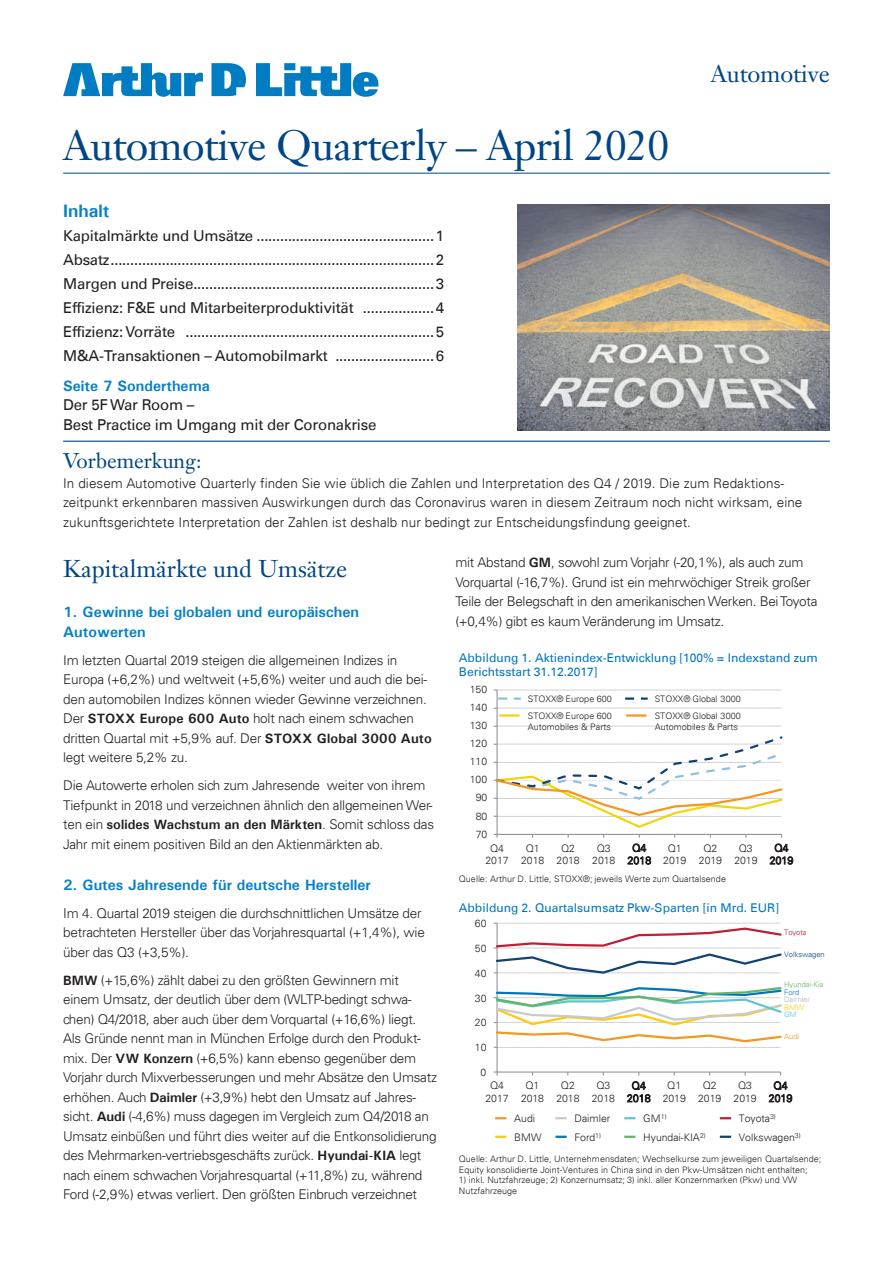
<style>
.page{position:relative;width:893px;height:1263px;background:#fff}
.page>*{position:absolute;margin:0;border:0;box-sizing:border-box;transform-origin:0 0}
.t1{font:42px "Janson Text LT";letter-spacing:-.015em;color:#004684}
.t2{font:24px "Janson Text LT";letter-spacing:-.005em;color:#004684}
.t3{font:21px "Janson Text LT";letter-spacing:-.005em;color:#004684}
.t4{font:700 18px "Univers";color:#0581c5}
.t5{font:15px/24px "Univers LT";letter-spacing:-.015em;color:#231f20;text-align:justify}
.t6{font:700 15px/19.5px "Univers";color:#0581c5}
.t7{font:300 13.5px/19.5px "Univers LT";letter-spacing:-.02em;color:#231f20}
.t8{font:300 13.5px/19.5px "Univers";letter-spacing:.005em;color:#231f20}
.t9{font:700 13.5px "Univers";letter-spacing:.005em;color:#231f20}
.t10{font:12px/14.4px "Univers LT";color:#0076be}
.t11{font:300 10.5px/12.6px "Univers";letter-spacing:-.005em;color:#231f20;text-align:center}
.t12{font:300 9px/10.8px "Univers";letter-spacing:.005em;color:#231f20}
.t13{font:300 7.5px "Univers";letter-spacing:-.01em;color:#64b467}
.t14{font:300 7.5px "Univers";color:#104276}
.t15{font:300 7.5px "Univers";letter-spacing:-.01em;color:#b2b3b7}
.t16{font:300 7.5px "Univers";letter-spacing:-.01em;color:#bc1d22}
.t17{font:300 7.5px "Univers";color:#f6971d}
.t18{font:300 7.5px "Univers";color:#0076be}
.t19{font:300 7.5px "Univers";color:#fccb0a}
.t20{font:300 7.5px "Univers";color:#56c7db}
.s1{font-family:"Univers";font-weight:700}
.s2{font-family:"Univers LT";font-weight:300}
</style>
<div class="page">
<hr style="left:63px;top:173px;width:767px;height:1px;background:#004684">
<svg style="left:63px;top:63px;width:315px;height:34px"></svg>
<hr style="left:496px;top:923px;width:2px;height:149px;background:#939598">
<hr style="left:497px;top:1071px;width:284px;height:1px;background:#939598">
<svg style="left:494px;top:1071px;width:4px;height:4px"></svg>
<svg style="left:494px;top:985px;width:287px;height:63px"></svg>
<svg style="left:494px;top:923px;width:287px;height:52px"></svg>
<hr style="left:496px;top:690px;width:2px;height:144px;background:#939598">
<svg style="left:494px;top:708px;width:287px;height:1px"></svg>
<svg style="left:494px;top:689px;width:287px;height:2px"></svg>
<svg style="left:494px;top:726px;width:289px;height:112px"></svg>
<hr style="left:626px;top:714px;width:20px;height:3px;background:#f6971d">
<svg style="left:625px;top:697px;width:23px;height:3px"></svg>
<hr style="left:499px;top:714px;width:21px;height:3px;background:#efd610">
<svg style="left:498px;top:697px;width:23px;height:3px"></svg>
<svg style="left:720px;top:1136px;width:11px;height:2px"></svg>
<svg style="left:495px;top:1117px;width:11px;height:2px"></svg>
<svg style="left:555px;top:1136px;width:12px;height:2px"></svg>
<svg style="left:495px;top:1136px;width:11px;height:2px"></svg>
<svg style="left:555px;top:1117px;width:12px;height:2px"></svg>
<svg style="left:624px;top:1117px;width:11px;height:2px"></svg>
<svg style="left:624px;top:1136px;width:11px;height:2px"></svg>
<svg style="left:720px;top:1117px;width:11px;height:2px"></svg>
<hr style="left:63px;top:441px;width:767px;height:1px;background:#004684">
<img style="left:517px;top:204px;width:313px;height:227px">
<h1 class="t1" style="left:63px;top:119px;width:607px">Automotive Quarterly – April 2020</h1>
<h3 class="t4" style="left:63px;top:199px;width:48px">Inhalt</h3>
<p class="t5" style="left:63px;top:223px;width:383px">Kapitalmärkte und Umsätze .............................................1<br>Absatz..................................................................................2<br>Margen und Preise.............................................................3<br>Effizienz: F&amp;E und Mitarbeiterproduktivität ..................4<br>Effizienz: Vorräte ...............................................................5<br>M&amp;A-Transaktionen – Automobilmarkt .........................6</p>
<h2 class="t2" style="left:711px;top:58px;width:120px">Automotive</h2>
<p class="t6" style="left:63px;top:376px;width:148px">Seite 7 Sonderthema</p>
<p class="t5" style="left:63px;top:395px;width:315px;line-height:19.5px">Der 5F War Room –<br>Best Practice im Umgang mit der Coronakrise</p>
<h3 class="t3" style="left:63px;top:448px;width:140px">Vorbemerkung:</h3>
<p class="t8" style="left:63px;top:473px;width:741px">In diesem Automotive Quarterly finden Sie wie üblich die Zahlen und Interpretation des Q4 / 2019. Die zum Redaktions&shy;zeitpunkt erkennbaren massiven Auswirkungen durch das Coronavirus waren in diesem Zeitraum noch nicht wirksam, eine zukunftsgerichtete Interpretation der Zahlen ist deshalb nur bedingt zur Entscheidungsfindung geeignet.</p>
<h2 class="t2" style="left:63px;top:553px;width:285px">Kapitalmärkte und Umsätze</h2>
<p class="t6" style="left:63px;top:602px;width:298px">1. Gewinne bei globalen und europäischen<br>Autowerten</p>
<p class="t7" style="left:63px;top:650px;width:370px">Im letzten Quartal 2019 steigen die allgemeinen Indizes in Europa (+6,2%) und weltweit (+5,6%) weiter und auch die bei&shy;den automobilen Indizes können wieder Gewinne verzeichnen.<br>Der <span class="s1">STOXX Europe 600 Auto</span> holt nach einem schwachen dritten Quartal mit +5,9% auf. Der <span class="s1">STOXX Global 3000 Auto </span>legt weitere 5,2% zu.</p>
<p class="t7" style="left:63px;top:776px;width:371px">Die Autowerte erholen sich zum Jahresende weiter von ihrem<br>Tiefpunkt in 2018 und verzeichnen ähnlich den allgemeinen Wer-</p>
<p class="t9" style="left:63px;top:816px;width:373px"><span class="s2">ten ein</span> solides Wachstum an den Märkten<span class="s2">. Somit schloss das</span></p>
<p class="t7" style="left:63px;top:834px;width:321px">Jahr mit einem positiven Bild an den Aktienmärkten ab.</p>
<p class="t6" style="left:63px;top:874px;width:309px">2. Gutes Jahresende für deutsche Hersteller</p>
<p class="t7" style="left:63px;top:903px;width:363px">Im 4. Quartal 2019 steigen die durchschnittlichen Umsätze der betrachteten Hersteller über das Vorjahresquartal (+1,4%), wie über das Q3 (+3,5%).</p>
<p class="t7" style="left:63px;top:970px;width:375px"><span class="s1">BMW</span> (+15,6%) zählt dabei zu den größten Gewinnern mit einem Umsatz, der deutlich über dem (WLTP-bedingt schwa&shy;chen) Q4/2018, aber auch über dem Vorquartal (+16,6%) liegt.<br>Als Gründe nennt man in München Erfolge durch den Produkt&shy;mix. Der <span class="s1">VW Konzern</span> (+6,5%) kann ebenso gegenüber dem Vorjahr durch Mixverbesserungen und mehr Absätze den Umsatz erhöhen. Auch <span class="s1">Daimler</span> (+3,9%) hebt den Umsatz auf Jahres&shy;sicht. <span class="s1">Audi</span> (-4,6%) muss dagegen im Vergleich zum Q4/2018 an Umsatz einbüßen und führt dies weiter auf die Entkonsolidierung des Mehrmarken-vertriebsgeschäfts zurück. <span class="s1">Hyundai-KIA</span> legt nach einem schwachen Vorjahresquartal (+11,8%) zu, während Ford (-2,9%) etwas verliert. Den größten Einbruch verzeichnet</p>
<p class="t7" style="left:455px;top:553px;width:364px">mit Abstand <span class="s1">GM</span>, sowohl zum Vorjahr (-20,1%), als auch zum Vorquartal (-16,7%). Grund ist ein mehrwöchiger Streik großer Teile der Belegschaft in den amerikanischen Werken. Bei Toyota (+0,4%) gibt es kaum Veränderung im Umsatz.</p>
<p class="t10" style="left:459px;top:650px;width:360px">Abbildung 1. Aktienindex-Entwicklung [100% = Indexstand zum<br>Berichtsstart 31.12.2017]</p>
<p class="t11" style="left:470px;top:683px;width:19px">150</p>
<p class="t11" style="left:470px;top:701px;width:19px">140</p>
<p class="t11" style="left:470px;top:719px;width:19px">130</p>
<p class="t11" style="left:470px;top:737px;width:19px">120</p>
<p class="t11" style="left:470px;top:755px;width:19px">110</p>
<p class="t11" style="left:470px;top:773px;width:19px">100</p>
<p class="t11" style="left:476px;top:791px;width:13px">90</p>
<p class="t11" style="left:476px;top:809px;width:13px">80</p>
<p class="t11" style="left:476px;top:827px;width:13px">70</p>
<p class="t12" style="left:528px;top:694px;width:86px">STOXX® Europe 600</p>
<p class="t12" style="left:655px;top:694px;width:88px">STOXX® Global 3000</p>
<p class="t12" style="left:528px;top:710px;width:86px">STOXX® Europe 600<br>Automobiles &amp; Parts</p>
<p class="t12" style="left:655px;top:710px;width:88px">STOXX® Global 3000<br>Automobiles &amp; Parts</p>
<p class="t11" style="left:486px;top:841px;width:25px">Q4<br>2017</p>
<p class="t11" style="left:521px;top:841px;width:25px">Q1<br>2018</p>
<p class="t11" style="left:663px;top:841px;width:25px">Q1<br>2019</p>
<p class="t11" style="left:557px;top:841px;width:25px">Q2<br>2018</p>
<p class="t11" style="left:592px;top:841px;width:25px">Q3<br>2018</p>
<p class="t11" style="left:627px;top:841px;width:25px">Q4<br>2018</p>
<p class="t11" style="left:699px;top:841px;width:25px">Q2<br>2019</p>
<p class="t11" style="left:734px;top:841px;width:25px">Q3<br>2019</p>
<p class="t12" style="left:459px;top:873px;width:269px">Quelle: Arthur D. Little, STOXX®; jeweils Werte zum Quartalsende</p>
<p class="t11" style="left:770px;top:841px;width:25px">Q4<br>2019</p>
<p class="t10" style="left:459px;top:901px;width:322px">Abbildung 2. Quartalsumsatz Pkw-Sparten [in Mrd. EUR]</p>
<p class="t11" style="left:475px;top:917px;width:13px">60</p>
<p class="t11" style="left:475px;top:942px;width:13px">50</p>
<p class="t11" style="left:475px;top:967px;width:13px">40</p>
<p class="t11" style="left:475px;top:991px;width:13px">30</p>
<p class="t11" style="left:475px;top:1016px;width:13px">20</p>
<p class="t11" style="left:475px;top:1041px;width:13px">10</p>
<p class="t11" style="left:480px;top:1066px;width:7px">0</p>
<p class="t16" style="left:784px;top:928px;width:24px">Toyota</p>
<p class="t14" style="left:784px;top:949px;width:42px">Volkswagen</p>
<p class="t13" style="left:784px;top:980px;width:41px">Hyundai-Kia</p>
<p class="t18" style="left:784px;top:987px;width:17px">Ford</p>
<p class="t19" style="left:784px;top:1002px;width:21px">BMW</p>
<p class="t20" style="left:784px;top:1010px;width:14px">GM</p>
<p class="t15" style="left:784px;top:995px;width:27px">Daimler</p>
<p class="t17" style="left:784px;top:1032px;width:17px">Audi</p>
<p class="t11" style="left:486px;top:1079px;width:25px">Q4<br>2017</p>
<p class="t11" style="left:521px;top:1079px;width:25px">Q1<br>2018</p>
<p class="t11" style="left:556px;top:1079px;width:25px">Q2<br>2018</p>
<p class="t11" style="left:592px;top:1079px;width:25px">Q3<br>2018</p>
<p class="t11" style="left:627px;top:1079px;width:25px">Q4<br>2018</p>
<p class="t11" style="left:663px;top:1079px;width:25px">Q1<br>2019</p>
<p class="t11" style="left:698px;top:1079px;width:25px">Q2<br>2019</p>
<p class="t11" style="left:769px;top:1079px;width:25px">Q4<br>2019</p>
<p class="t11" style="left:734px;top:1079px;width:25px">Q3<br>2019</p>
<p class="t11" style="left:643px;top:1112px;width:25px">GM<sup>1)</sup></p>
<p class="t11" style="left:514px;top:1112px;width:22px">Audi</p>
<p class="t11" style="left:574px;top:1112px;width:37px">Daimler</p>
<p class="t11" style="left:514px;top:1131px;width:29px">BMW</p>
<p class="t11" style="left:574px;top:1131px;width:28px">Ford<sup>1)</sup></p>
<p class="t11" style="left:643px;top:1131px;width:64px">Hyundai-KIA<sup>2)</sup></p>
<p class="t11" style="left:739px;top:1109px;width:63px;line-height:18.6px;text-align:left">Toyota<sup>3)<br></sup>Volkswagen<sup>3)</sup></p>
<p class="t12" style="left:459px;top:1153px;width:364px">Quelle: Arthur D. Little, Unternehmensdaten; Wechselkurse zum jeweiligen Quartalsende;<br>Equity konsolidierte Joint-Ventures in China sind in den Pkw-Umsätzen nicht enthalten;</p>
<p class="t12" style="left:459px;top:1175px;width:340px">1) inkl. Nutzfahrzeuge; 2) Konzernumsatz; 3) inkl. aller Konzernmarken (Pkw) und VW<br>Nutzfahrzeuge</p>
</div>
